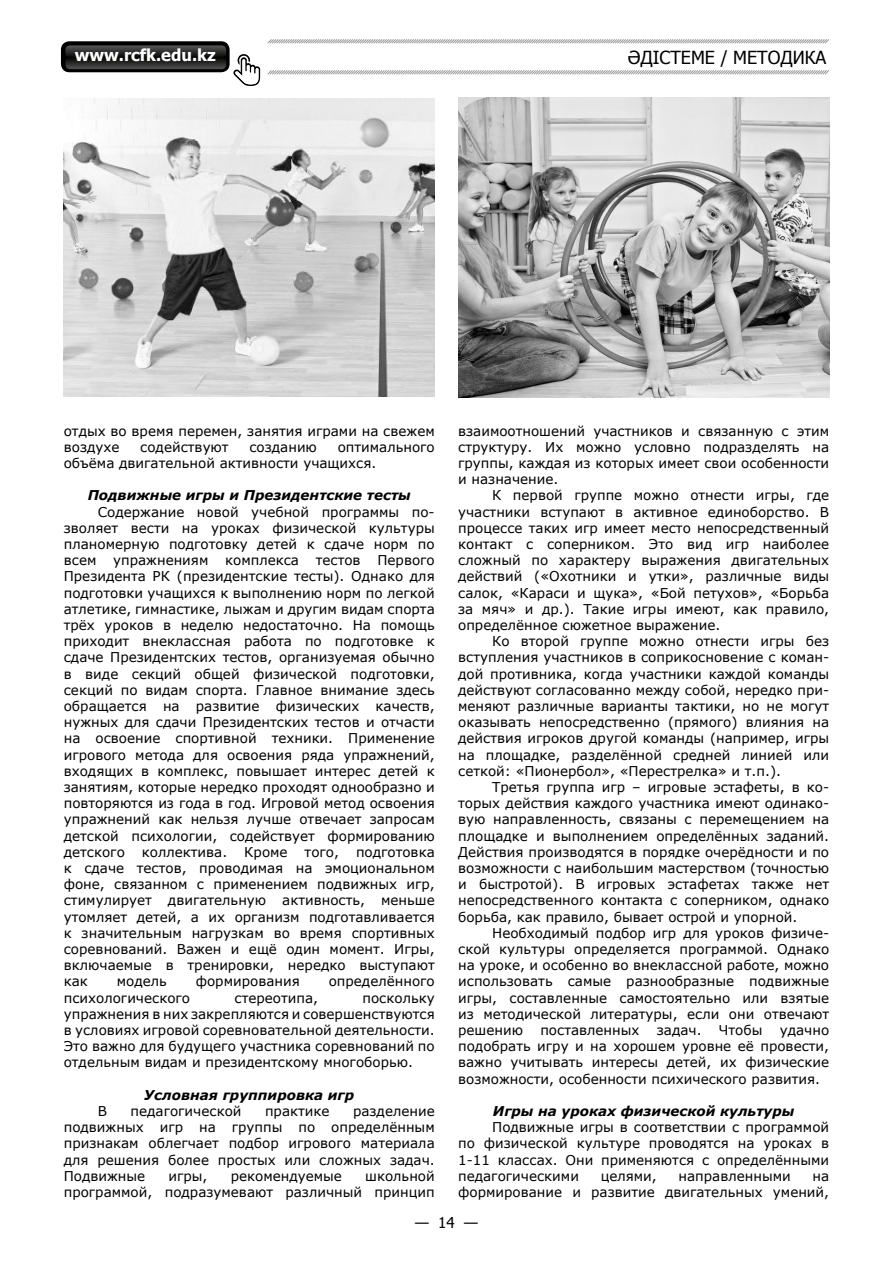
<style>
.page{position:relative;width:893px;height:1263px;background:#fff}
.page>*{position:absolute;margin:0;border:0;box-sizing:border-box;transform-origin:0 0}
.t1{font:18px "Tahoma";color:#000}
.t2{font:700 16.5px "Tahoma";color:#fff}
.t3{font:15px "Tahoma";color:#000}
.t4{font:13.5px/16.2px "Verdana";color:#000;text-align:justify}
.t5{font:italic 700 13.5px "Verdana";color:#000}
</style>
<div class="page">
<svg style="left:267px;top:70px;width:562px;height:5px"></svg>
<svg style="left:267px;top:39px;width:562px;height:5px"></svg>
<div style="left:61px;top:41px;width:169px;height:31px;background:#000;border-radius:9px"></div>
<svg style="left:65px;top:45px;width:161px;height:13px;background:#2f2f2e"></svg>
<svg style="left:65px;top:57px;width:161px;height:12px"></svg>
<svg style="left:233px;top:54px;width:27px;height:32px"></svg>
<img style="left:64px;top:99px;width:371px;height:298px">
<img style="left:458px;top:98px;width:371px;height:300px">
<p class="t2" style="left:75px;top:43px;width:143px">www.rcfk.edu.kz</p>
<h1 class="t1" style="left:628px;top:45px;width:200px">ӘДІСТЕМЕ / МЕТОДИКА</h1>
<p class="t4" style="left:64px;top:422px;width:373px">отдых во время перемен, занятия играми на свежем воздухе</p>
<p class="t4" style="left:140px;top:439px;width:90px">содействуют</p>
<p class="t4" style="left:249px;top:439px;width:69px">созданию</p>
<p class="t4" style="left:64px;top:439px;width:372px;text-indent:274px">оптимального объёма двигательной активности учащихся.</p>
<p class="t5" style="left:88px;top:486px;width:325px">Подвижные игры и Президентские тесты</p>
<p class="t4" style="left:64px;top:503px;width:372px;text-indent:34px">Содержание новой учебной программы по&shy;зволяет вести на уроках физической культуры планомерную подготовку детей к сдаче норм по всем упражнениям комплекса тестов Первого Президента РК (президентские тесты). Однако для подготовки учащихся к выполнению норм по легкой атлетике, гимнастике, лыжам и другим видам спорта трёх уроков в неделю недостаточно. На помощь приходит внеклассная работа по подготовке к сдаче Президентских тестов, организуемая обычно в виде секций общей физической подготовки, секций по видам спорта. Главное внимание здесь обращается на развитие физических качеств, нужных для сдачи Президентских тестов и отчасти на освоение спортивной техники. Применение игрового метода для освоения ряда упражнений, входящих в комплекс, повышает интерес детей к занятиям, которые нередко проходят однообразно и повторяются из года в год. Игровой метод освоения упражнений как нельзя лучше отвечает запросам детской психологии, содействует формированию детского</p>
<p class="t4" style="left:142px;top:844px;width:87px">коллектива.</p>
<p class="t4" style="left:244px;top:844px;width:45px">Кроме</p>
<p class="t4" style="left:305px;top:844px;width:36px">того,</p>
<p class="t4" style="left:64px;top:844px;width:373px;text-indent:292px">подготовка к сдаче тестов, проводимая на эмоциональном фоне, связанном с применением подвижных игр, стимулирует двигательную активность, меньше утомляет детей, а их организм подготавливается к значительным нагрузкам во время спортивных соревнований. Важен и ещё один момент. Игры, включаемые в тренировки, нередко выступают как</p>
<p class="t4" style="left:117px;top:973px;width:52px">модель</p>
<p class="t4" style="left:196px;top:973px;width:106px">формирования</p>
<p class="t4" style="left:329px;top:973px;width:108px">определённого</p>
<p class="t4" style="left:64px;top:989px;width:128px">психологического</p>
<p class="t4" style="left:235px;top:989px;width:85px">стереотипа,</p>
<p class="t4" style="left:64px;top:989px;width:373px;text-indent:299px">поскольку упражнения в них закрепляются и совершенствуются в условиях игровой соревновательной деятельности.<br>Это важно для будущего участника соревнований по отдельным видам и президентскому многоборью.</p>
<p class="t5" style="left:144px;top:1085px;width:211px">Условная группировка игр</p>
<p class="t4" style="left:98px;top:1103px;width:11px">В</p>
<p class="t4" style="left:131px;top:1103px;width:112px">педагогической</p>
<p class="t4" style="left:265px;top:1103px;width:66px">практике</p>
<p class="t4" style="left:64px;top:1103px;width:373px;text-indent:289px">разделение подвижных игр на группы по определённым признакам облегчает подбор игрового материала для решения более простых или сложных задач.<br>Подвижные</p>
<p class="t4" style="left:64px;top:1168px;width:372px;text-align:right">школьной<br>программой, подразумевают различный принцип</p>
<p class="t4" style="left:168px;top:1168px;width:41px">игры,</p>
<p class="t4" style="left:231px;top:1168px;width:113px">рекомендуемые</p>
<p class="t4" style="left:458px;top:422px;width:372px">взаимоотношений участников и связанную с этим структуру. Их можно условно подразделять на группы, каждая из которых имеет свои особенности и назначение.</p>
<p class="t4" style="left:458px;top:487px;width:373px;text-indent:34px">К первой группе можно отнести игры, где участники вступают в активное единоборство. В процессе таких игр имеет место непосредственный контакт с соперником. Это вид игр наиболее сложный по характеру выражения двигательных действий («Охотники и утки», различные виды салок, «Караси и щука», «Бой петухов», «Борьба за мяч» и др.). Такие игры имеют, как правило, определённое сюжетное выражение.</p>
<p class="t4" style="left:458px;top:633px;width:372px;text-indent:34px">Ко второй группе можно отнести игры без вступления участников в соприкосновение с коман&shy;дой противника, когда участники каждой команды действуют согласованно между собой, нередко при&shy;меняют различные варианты тактики, но не могут оказывать непосредственно (прямого) влияния на действия игроков другой команды (например, игры на площадке, разделённой средней линией или сеткой: «Пионербол», «Перестрелка» и т.п.).</p>
<p class="t4" style="left:458px;top:779px;width:372px;text-indent:34px">Третья группа игр – игровые эстафеты, в ко&shy;торых действия каждого участника имеют одинако&shy;вую направленность, связаны с перемещением на площадке и выполнением определённых заданий.<br>Действия производятся в порядке очерёдности и по возможности с наибольшим мастерством (точностью и быстротой). В игровых эстафетах также нет непосредственного контакта с соперником, однако борьба, как правило, бывает острой и упорной.</p>
<p class="t4" style="left:458px;top:925px;width:372px;text-indent:34px">Необходимый подбор игр для уроков физиче&shy;ской культуры определяется программой. Однако на уроке, и особенно во внеклассной работе, можно использовать самые разнообразные подвижные игры, составленные самостоятельно или взятые из методической литературы, если они отвечают решению</p>
<p class="t4" style="left:540px;top:1022px;width:101px">поставленных</p>
<p class="t4" style="left:657px;top:1022px;width:46px">задач.</p>
<p class="t4" style="left:719px;top:1022px;width:45px">Чтобы</p>
<p class="t4" style="left:458px;top:1022px;width:372px;text-indent:322px">удачно подобрать игру и на хорошем уровне её провести, важно учитывать интересы детей, их физические возможности, особенности психического развития.</p>
<p class="t5" style="left:493px;top:1101px;width:303px">Игры на уроках физической культуры</p>
<p class="t4" style="left:458px;top:1119px;width:372px;text-indent:34px">Подвижные игры в соответствии с программой по физической культуре проводятся на уроках в 1-11 классах. Они применяются с определёнными педагогическими</p>
<p class="t4" style="left:601px;top:1168px;width:58px">целями,</p>
<p class="t4" style="left:678px;top:1168px;width:114px">направленными</p>
<p class="t4" style="left:458px;top:1168px;width:372px;text-align:right">на<br>формирование и развитие двигательных умений,</p>
<p class="t3" style="left:415px;top:1213px;width:64px">— 14 —</p>
</div>
